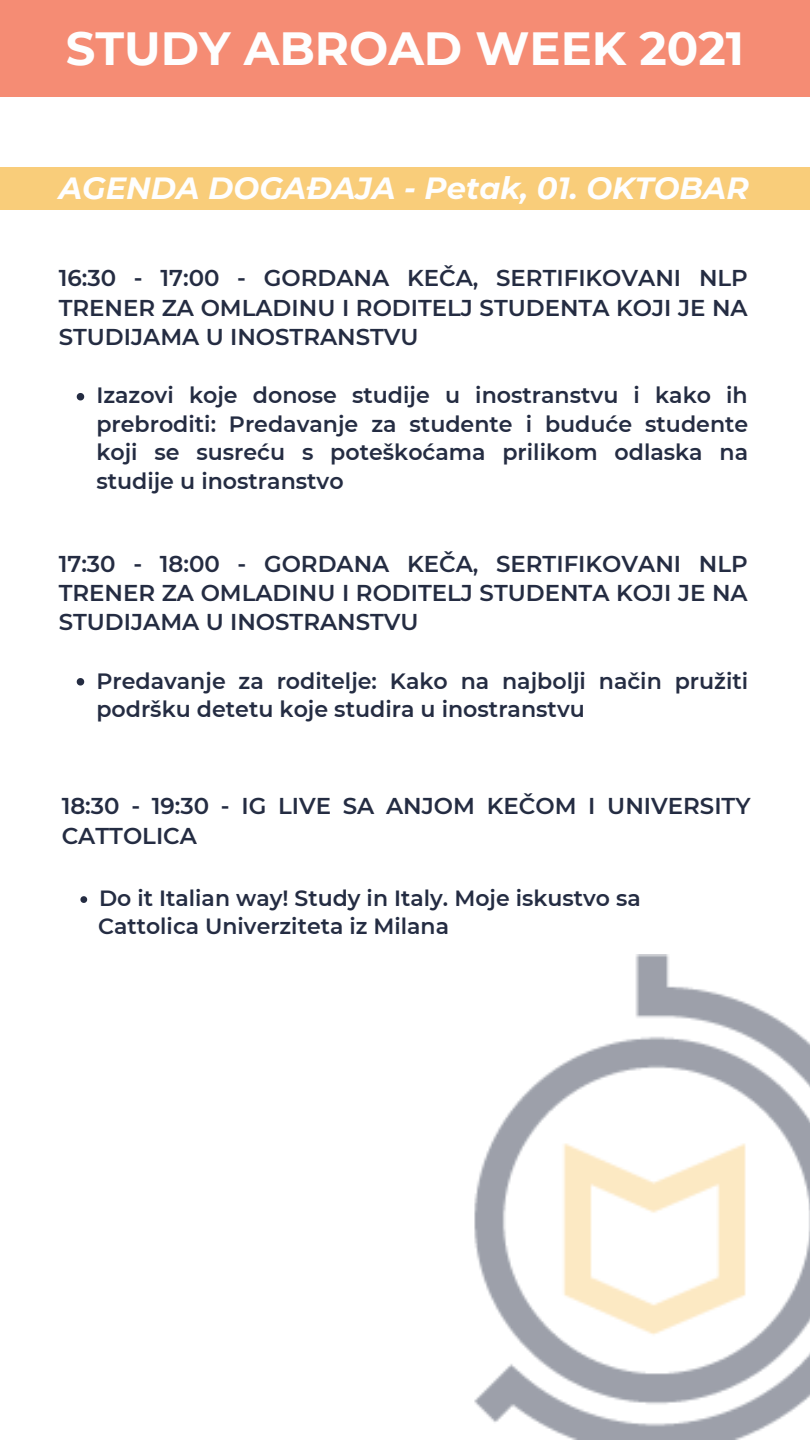
<style>
.page{position:relative;width:810px;height:1440px;background:#fff}
.page>*{position:absolute;margin:0;border:0;box-sizing:border-box;transform-origin:0 0}
.t1{font:700 46.5px "Montserrat";color:#fefefe}
.t2{font:italic 700 30.6px "Montserrat";color:#fefefe}
.t3{font:600 22.9px/29.2px "Montserrat";color:#242c42;text-align:justify}
.t4{font:600 22.1px/28.5px "Montserrat";color:#242c42}
.t5{font:600 22px "Montserrat";color:#242c42}
</style>
<div class="page">
<div style="left:0;top:0;width:810px;height:97px;background:#f58c74"></div>
<svg style="left:77px;top:678px;width:7px;height:8px"></svg>
<svg style="left:80px;top:896px;width:7px;height:7px"></svg>
<svg style="left:77px;top:393px;width:7px;height:7px"></svg>
<div style="left:0;top:167px;width:810px;height:43px;background:#f9cd7a"></div>
<img style="left:474px;top:954px;width:336px;height:486px">
<p class="t1" style="left:66px;top:20px;width:680px">STUDY ABROAD WEEK 2021</p>
<p class="t2" style="left:59px;top:170px;width:692px">AGENDA DOGAĐAJA - Petak, 01. OKTOBAR</p>
<p class="t3" style="left:59px;top:264px;width:691px">16:30 - 17:00 - GORDANA KEČA, SERTIFIKOVANI NLP TRENER ZA OMLADINU I RODITELJ STUDENTA KOJI JE NA STUDIJAMA U INOSTRANSTVU</p>
<p class="t4" style="left:96px;top:381px;width:653px;text-align:justify">Izazovi koje donose studije u inostranstvu i kako ih prebroditi: Predavanje za studente i buduće studente koji se susreću s poteškoćama prilikom odlaska na studije u inostranstvo</p>
<p class="t3" style="left:59px;top:549px;width:691px">17:30 - 18:00 - GORDANA KEČA, SERTIFIKOVANI NLP TRENER ZA OMLADINU I RODITELJ STUDENTA KOJI JE NA STUDIJAMA U INOSTRANSTVU</p>
<p class="t4" style="left:96px;top:666px;width:653px">Predavanje za roditelje: Kako na najbolji način pružiti podršku detetu koje studira u inostranstvu</p>
<p class="t3" style="left:62px;top:792px;width:690px">18:30 - 19:30 - IG LIVE SA ANJOM KEČOM I UNIVERSITY<br>CATTOLICA</p>
<p class="t5" style="left:99px;top:885px;width:543px">Do it Italian way! Study in Italy. Moje iskustvo sa</p>
<p class="t5" style="left:98px;top:913px;width:352px">Cattolica Univerziteta iz Milana</p>
</div>
